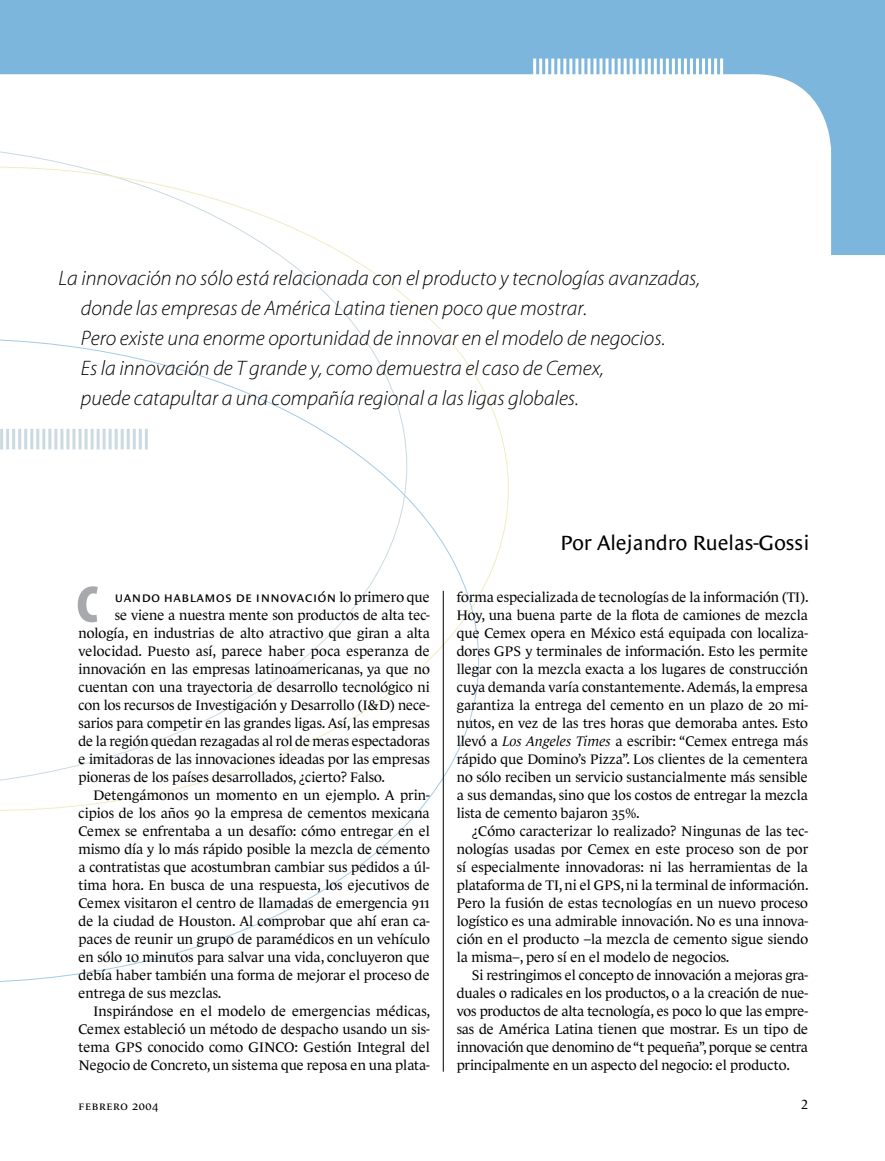
<style>
.page{position:relative;width:885px;height:1161px;background:#fff}
.page>*{position:absolute;margin:0;border:0;box-sizing:border-box;transform-origin:0 0}
.t1{font:52.5px "Myriad MM";color:#a7a9ac}
.t2{font:italic 21px/30px "Myriad MM";color:#000}
.t3{font:21px "Le Monde Sans";color:#000}
.t4{font:14.1px/18px "Le Monde Journal Normal Os F";color:#000;text-align:justify}
.t5{font:14.1px "Le Monde Sans Normal SC";letter-spacing:.04em;color:#000}
.t6{font:13.5px "Le Monde Journal";color:#000}
.t7{font:12px "Le Monde Journal Normal SC";letter-spacing:.05em;color:#000}
.s1{font-family:"Le Monde Journal Normal Os F"}
.s2{font-family:"Le Monde Journal Italic Os F"}
</style>
<div class="page">
<div style="left:0;top:0;width:884px;height:254px;background:#7cb6dd"></div>
<div style="left:0;top:74px;width:831px;height:180px;background:#fff"></div>
<div style="left:0;top:144px;width:407px;height:23px;background:#fff"></div>
<svg style="left:0;top:167px;width:508px;height:513px"></svg>
<svg style="left:0;top:339px;width:478px;height:643px"></svg>
<hr style="left:443px;top:591px;width:1px;height:480px;background:#000">
<hr style="left:0;top:429px;width:3px;height:20px;background:#cbdae2">
<hr style="left:6px;top:429px;width:3px;height:20px;background:#cbdae2">
<hr style="left:12px;top:429px;width:3px;height:20px;background:#cbdae2">
<hr style="left:18px;top:429px;width:3px;height:20px;background:#cbdae2">
<hr style="left:24px;top:429px;width:3px;height:20px;background:#cbdae2">
<hr style="left:30px;top:429px;width:3px;height:20px;background:#cbdae2">
<hr style="left:36px;top:429px;width:3px;height:20px;background:#cbdae2">
<hr style="left:42px;top:429px;width:3px;height:20px;background:#cbdae2">
<hr style="left:48px;top:429px;width:3px;height:20px;background:#cbdae2">
<hr style="left:54px;top:429px;width:3px;height:20px;background:#cbdae2">
<hr style="left:60px;top:429px;width:3px;height:20px;background:#cbdae2">
<hr style="left:66px;top:429px;width:3px;height:20px;background:#cbdae2">
<hr style="left:72px;top:429px;width:3px;height:20px;background:#cbdae2">
<hr style="left:78px;top:429px;width:3px;height:20px;background:#cbdae2">
<hr style="left:85px;top:429px;width:3px;height:20px;background:#cbdae2">
<hr style="left:91px;top:429px;width:3px;height:20px;background:#cbdae2">
<hr style="left:97px;top:429px;width:3px;height:20px;background:#cbdae2">
<hr style="left:103px;top:429px;width:3px;height:20px;background:#cbdae2">
<hr style="left:109px;top:429px;width:3px;height:20px;background:#cbdae2">
<hr style="left:115px;top:429px;width:3px;height:20px;background:#cbdae2">
<hr style="left:121px;top:429px;width:3px;height:20px;background:#cbdae2">
<hr style="left:127px;top:429px;width:3px;height:20px;background:#cbdae2">
<hr style="left:133px;top:429px;width:3px;height:20px;background:#cbdae2">
<hr style="left:139px;top:429px;width:3px;height:20px;background:#cbdae2">
<hr style="left:145px;top:429px;width:3px;height:20px;background:#cbdae2">
<hr style="left:533px;top:59px;width:3px;height:20px;background:#fff">
<hr style="left:539px;top:59px;width:3px;height:20px;background:#fff">
<hr style="left:545px;top:59px;width:3px;height:20px;background:#fff">
<hr style="left:551px;top:59px;width:3px;height:20px;background:#fff">
<hr style="left:557px;top:59px;width:3px;height:20px;background:#fff">
<hr style="left:563px;top:59px;width:3px;height:20px;background:#fff">
<hr style="left:569px;top:59px;width:3px;height:20px;background:#fff">
<hr style="left:575px;top:59px;width:3px;height:20px;background:#fff">
<hr style="left:581px;top:58px;width:3px;height:21px;background:#fff">
<hr style="left:587px;top:58px;width:3px;height:21px;background:#fff">
<hr style="left:593px;top:58px;width:3px;height:21px;background:#fff">
<hr style="left:599px;top:58px;width:3px;height:21px;background:#fff">
<hr style="left:605px;top:58px;width:3px;height:21px;background:#fff">
<hr style="left:611px;top:58px;width:3px;height:21px;background:#fff">
<hr style="left:617px;top:58px;width:3px;height:21px;background:#fff">
<hr style="left:623px;top:58px;width:3px;height:21px;background:#fff">
<hr style="left:629px;top:59px;width:3px;height:20px;background:#fff">
<hr style="left:635px;top:59px;width:3px;height:20px;background:#fff">
<hr style="left:641px;top:59px;width:3px;height:20px;background:#fff">
<hr style="left:647px;top:59px;width:3px;height:20px;background:#fff">
<hr style="left:653px;top:59px;width:3px;height:20px;background:#fff">
<hr style="left:659px;top:59px;width:3px;height:20px;background:#fff">
<hr style="left:665px;top:59px;width:3px;height:20px;background:#fff">
<hr style="left:671px;top:59px;width:3px;height:20px;background:#fff">
<hr style="left:677px;top:58px;width:3px;height:21px;background:#fff">
<hr style="left:683px;top:58px;width:3px;height:21px;background:#fff">
<hr style="left:689px;top:58px;width:3px;height:21px;background:#fff">
<hr style="left:696px;top:58px;width:3px;height:21px;background:#fff">
<hr style="left:702px;top:58px;width:3px;height:21px;background:#fff">
<hr style="left:708px;top:58px;width:3px;height:21px;background:#fff">
<hr style="left:714px;top:58px;width:3px;height:21px;background:#fff">
<hr style="left:720px;top:58px;width:3px;height:21px;background:#fff">
<p class="t2" style="left:81px;top:264px;width:621px;text-indent:-22px">La innovación no sólo está relacionada con el producto y tecnologías avanzadas, donde las empresas de América Latina tienen poco que mostrar.<br>Pero existe una enorme oportunidad de innovar en el modelo de negocios.<br>Es la innovación de T grande y, como demuestra el caso de Cemex,<br>puede catapultar a una compañía regional a las ligas globales.</p>
<h1 class="t1" style="left:77px;top:579px;width:23px">C</h1>
<p class="t5" style="left:115px;top:589px;width:316px">uando hablamos de innovación <span class="s1">lo primero que</span></p>
<p class="t4" style="left:78px;top:606px;width:353px;text-indent:36px">se viene a nuestra mente son productos de alta tec&shy;nología, en industrias de alto atractivo que giran a alta velocidad. Puesto así, parece haber poca esperanza de innovación en las empresas latinoamericanas, ya que no cuentan con una trayectoria de desarrollo tecnológico ni con los recursos de Investigación y Desarrollo (I&amp;D) nece&shy;sarios para competir en las grandes ligas. Así, las empresas de la región quedan rezagadas al rol de meras espectadoras e imitadoras de las innovaciones ideadas por las empresas pioneras de los países desarrollados, ¿cierto? Falso.</p>
<p class="t4" style="left:78px;top:786px;width:353px;text-indent:15px">Detengámonos un momento en un ejemplo. A prin&shy;cipios de los años 90 la empresa de cementos mexicana Cemex se enfrentaba a un desafío: cómo entregar en el mismo día y lo más rápido posible la mezcla de cemento a contratistas que acostumbran cambiar sus pedidos a úl&shy;tima hora. En busca de una respuesta, los ejecutivos de Cemex visitaron el centro de llamadas de emergencia 911 de la ciudad de Houston. Al comprobar que ahí eran ca&shy;paces de reunir un grupo de paramédicos en un vehículo en sólo 10 minutos para salvar una vida, concluyeron que debía haber también una forma de mejorar el proceso de entrega de sus mezclas.</p>
<p class="t4" style="left:78px;top:1002px;width:353px;text-indent:15px">Inspirándose en el modelo de emergencias médicas, Cemex estableció un método de despacho usando un sis&shy;tema GPS conocido como GINCO: Gestión Integral del Negocio de Concreto, un sistema que reposa en una plata-</p>
<h2 class="t3" style="left:560px;top:531px;width:251px">Por Alejandro Ruelas-Gossi</h2>
<p class="t4" style="left:456px;top:588px;width:353px">forma especializada de tecnologías de la información (TI).<br>Hoy, una buena parte de la flota de camiones de mezcla que Cemex opera en México está equipada con localiza&shy;dores GPS y terminales de información. Esto les permite llegar con la mezcla exacta a los lugares de construcción cuya demanda varía constantemente. Además, la empresa garantiza la entrega del cemento en un plazo de 20 mi&shy;nutos, en vez de las tres horas que demoraba antes. Esto llevó a <span class="s2">Los Angeles Times</span> a escribir: “Cemex entrega más rápido que Domino’s Pizza”. Los clientes de la cementera no sólo reciben un servicio sustancialmente más sensible a sus demandas, sino que los costos de entregar la mezcla lista de cemento bajaron 35%.</p>
<p class="t4" style="left:456px;top:822px;width:353px;text-indent:15px">¿Cómo caracterizar lo realizado? Ningunas de las tec&shy;nologías usadas por Cemex en este proceso son de por sí especialmente innovadoras: ni las herramientas de la plataforma de TI, ni el GPS, ni la terminal de información.<br>Pero la fusión de estas tecnologías en un nuevo proceso logístico es una admirable innovación. No es una innova&shy;ción en el producto –la mezcla de cemento sigue siendo la misma–, pero sí en el modelo de negocios.</p>
<p class="t4" style="left:456px;top:966px;width:353px;text-indent:15px">Si restringimos el concepto de innovación a mejoras gra&shy;duales o radicales en los productos, o a la creación de nue&shy;vos productos de alta tecnología, es poco lo que las empre&shy;sas de América Latina tienen que mostrar. Es un tipo de innovación que denomino de “t pequeña”, porque se centra principalmente en un aspecto del negocio: el producto.</p>
<p class="t7" style="left:79px;top:1099px;width:81px">febrero 2004</p>
<p class="t6" style="left:801px;top:1096px;width:8px">2</p>
</div>
